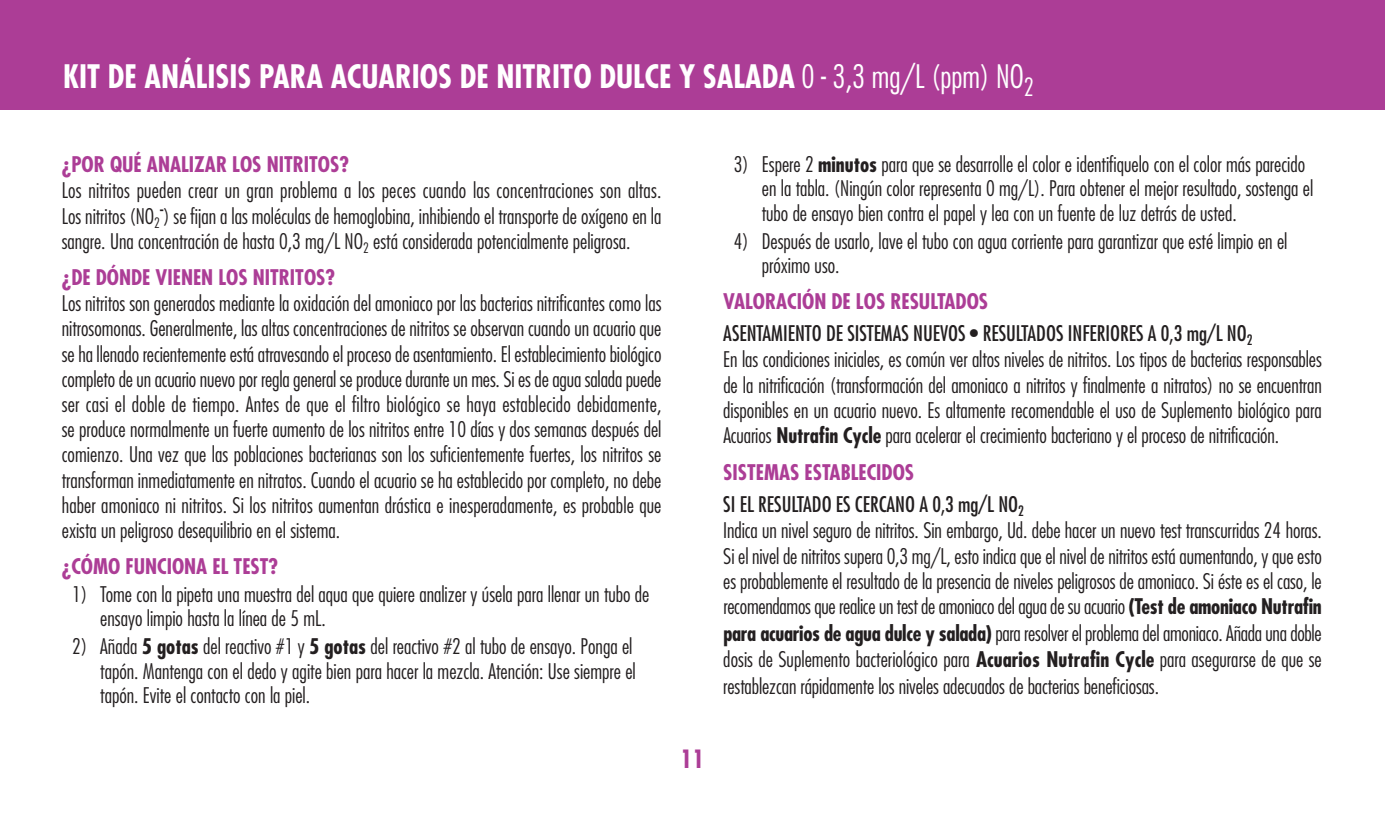
<style>
.page{position:relative;width:1386px;height:819px;background:#fff}
.page>*{position:absolute;margin:0;border:0;box-sizing:border-box;transform-origin:0 0}
.t1{font:700 condensed 31.5px "Futura";color:#fff}
.t2{font:700 condensed 24.5px "Futura";color:#ac3d96}
.t3{font:300 condensed 21px/25.2px "Futura";color:#231f20;text-align:justify}
.t4{font:condensed 21px/31.5px "Futura";color:#231f20}
.t5{font:700 condensed 21px "Futura";color:#ac3d96}
.s1{font-weight:300}
.s2{font-weight:700}
.s3{font-weight:700;color:#ac3d96}
</style>
<div class="page">
<div style="left:0;top:0;width:1385px;height:110px;background:#ac3d96"></div>
<h1 class="t1" style="left:63px;top:62px;width:972px">KIT DE ANÁLISIS PARA ACUARIOS DE NITRITO DULCE Y SALADA <span class="s1">0 - 3,3 mg/L (ppm) NO</span><sub>2</sub></h1>
<p class="t5" style="left:62px;top:155px;width:289px">¿POR QUÉ ANALIZAR LOS NITRITOS?</p>
<p class="t3" style="left:62px;top:179px;width:601px">Los nitritos pueden crear un gran problema a los peces cuando las concentraciones son altas.<br>Los nitritos (NO<sub>2</sub>-) se fijan a las moléculas de hemoglobina, inhibiendo el transporte de oxígeno en la sangre. Una concentración de hasta 0,3 mg/L NO<sub>2</sub> está considerada potencialmente peligrosa.</p>
<p class="t5" style="left:62px;top:268px;width:275px">¿DE DÓNDE VIENEN LOS NITRITOS?</p>
<p class="t3" style="left:62px;top:292px;width:601px">Los nitritos son generados mediante la oxidación del amoniaco por las bacterias nitrificantes como las nitrosomonas. Generalmente, las altas concentraciones de nitritos se observan cuando un acuario que se ha llenado recientemente está atravesando el proceso de asentamiento. El establecimiento biológico completo de un acuario nuevo por regla general se produce durante un mes. Si es de agua salada puede ser casi el doble de tiempo. Antes de que el filtro biológico se haya establecido debidamente, se produce normalmente un fuerte aumento de los nitritos entre 10 días y dos semanas después del comienzo. Una vez que las poblaciones bacterianas son los suficientemente fuertes, los nitritos se transforman inmediatamente en nitratos. Cuando el acuario se ha establecido por completo, no debe haber amoniaco ni nitritos. Si los nitritos aumentan drástica e inesperadamente, es probable que exista un peligroso desequilibrio en el sistema.</p>
<p class="t5" style="left:62px;top:557px;width:218px">¿CÓMO FUNCIONA EL TEST?</p>
<p class="t3" style="left:100px;top:583px;width:551px;text-indent:-28px">1) Tome con la pipeta una muestra del aqua que quiere analizer y úsela para llenar un tubo de ensayo limpio hasta la línea de 5 mL.</p>
<p class="t3" style="left:100px;top:636px;width:537px;text-align:left;text-indent:-28px">2) Añada <span class="s2">5 gotas</span> del reactivo #1 y <span class="s2">5 gotas</span> del reactivo #2 al tubo de ensayo. Ponga el tapón. Mantenga con el dedo y agite bien para hacer la mezcla. Atención: Use siempre el tapón. Evite el contacto con la piel.</p>
<p class="t2" style="left:680px;top:748px;width:26px">11</p>
<p class="t3" style="left:762px;top:153px;width:553px;text-align:left;text-indent:-28px">3) Espere 2 <span class="s2">minutos</span> para que se desarrolle el color e identifiquelo con el color más parecido en la tabla. (Ningún color representa 0 mg/L). Para obtener el mejor resultado, sostenga el tubo de ensayo bien contra el papel y lea con un fuente de luz detrás de usted.</p>
<p class="t3" style="left:762px;top:230px;width:527px;text-indent:-28px">4) Después de usarlo, lave el tubo con agua corriente para garantizar que esté limpio en el próximo uso.</p>
<p class="t4" style="left:723px;top:287px;width:531px"><span class="s3">VALORACIÓN DE LOS RESULTADOS<br></span>ASENTAMIENTO DE SISTEMAS NUEVOS • RESULTADOS INFERIORES A 0,3 mg/L NO<sub>2</sub></p>
<p class="t3" style="left:723px;top:348px;width:600px">En las condiciones iniciales, es común ver altos niveles de nitritos. Los tipos de bacterias responsables de la nitrificación (transformación del amoniaco a nitritos y finalmente a nitratos) no se encuentran disponibles en un acuario nuevo. Es altamente recomendable el uso de Suplemento biológico para Acuarios <span class="s2">Nutrafin Cycle</span> para acelerar el crecimiento bacteriano y el proceso de nitrificación.</p>
<p class="t4" style="left:723px;top:458px;width:302px"><span class="s3">SISTEMAS ESTABLECIDOS<br></span>SI EL RESULTADO ES CERCANO A 0,3 mg/L NO<sub>2</sub></p>
<p class="t3" style="left:723px;top:519px;width:600px">Indica un nivel seguro de nitritos. Sin embargo, Ud. debe hacer un nuevo test transcurridas 24 horas.<br>Si el nivel de nitritos supera 0,3 mg/L, esto indica que el nivel de nitritos está aumentando, y que esto es probablemente el resultado de la presencia de niveles peligrosos de amoniaco. Si éste es el caso, le recomendamos que realice un test de amoniaco del agua de su acuario <span class="s2">(Test de amoniaco Nutrafin para acuarios de agua dulce y salada)</span> para resolver el problema del amoniaco. Añada una doble dosis de Suplemento bacteriológico para <span class="s2">Acuarios Nutrafin Cycle</span> para asegurarse de que se restablezcan rápidamente los niveles adecuados de bacterias beneficiosas.</p>
</div>
